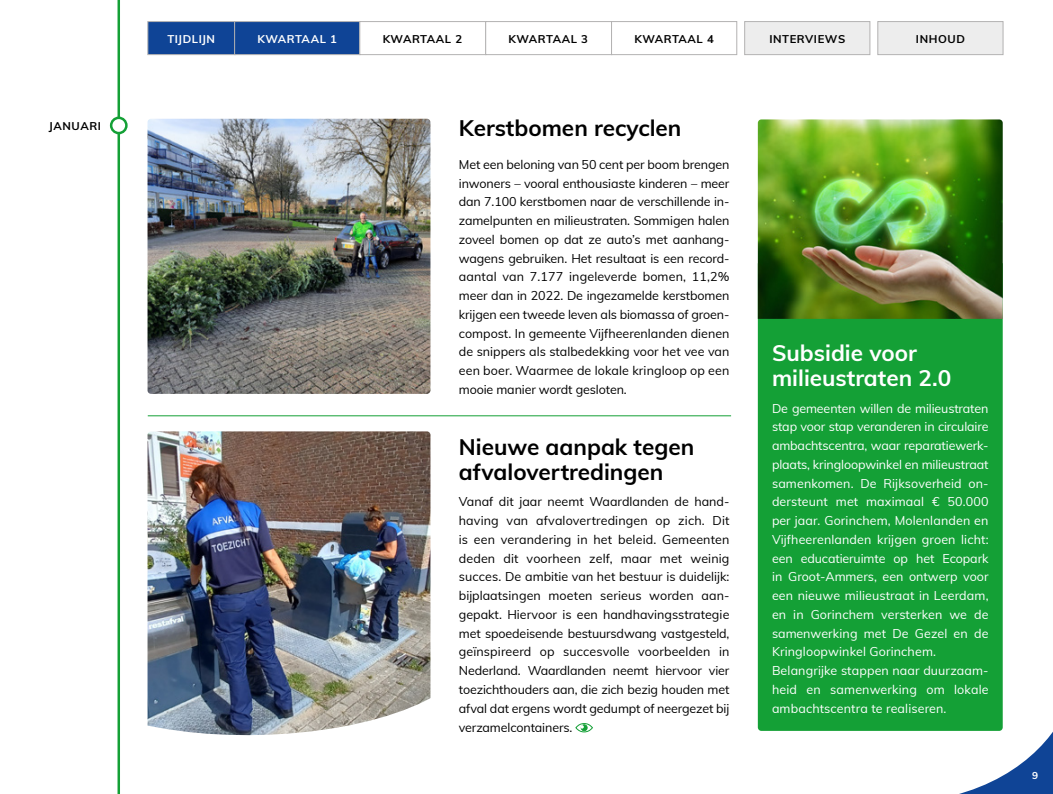
<style>
.page{position:relative;width:1053px;height:794px;background:#fff}
.page>*{position:absolute;margin:0;border:0;box-sizing:border-box;transform-origin:0 0}
.t1{font:700 22.5px/25px "Muli";color:#000}
.t2{font:700 22.5px/25px "Muli";color:#fff}
.t3{font:12.5px/18.8px "Muli";letter-spacing:-.01em;color:#000;text-align:justify}
.t4{font:12.5px/18.8px "Muli";letter-spacing:.01em;color:#fff}
.t5{font:700 11.25px "Muli";letter-spacing:.05em;color:#000}
.t6{font:700 11.25px "Muli";letter-spacing:.05em;color:#fff}
.t7{font:700 10px "Muli";color:#fff}
</style>
<div class="page">
<svg style="left:959px;top:719px;width:93px;height:75px"></svg>
<div style="left:757px;top:319px;width:245px;height:412px;background:#14a036"></div>
<div style="left:147px;top:21px;width:88px;height:34px;background:#0f4496;border:1px solid #b3b2b2"></div>
<div style="left:234px;top:21px;width:126px;height:34px;background:#0f4496;border:1px solid #b3b2b2"></div>
<div style="left:359px;top:21px;width:127px;height:34px;background:#fff;border:1px solid #b3b2b2"></div>
<div style="left:485px;top:21px;width:127px;height:34px;background:#fff;border:1px solid #b3b2b2"></div>
<div style="left:744px;top:21px;width:126px;height:34px;background:#ededed;border:1px solid #b3b2b2"></div>
<div style="left:877px;top:21px;width:126px;height:34px;background:#ededed;border:1px solid #b3b2b2"></div>
<hr style="left:117px;top:0;width:3px;height:794px;background:#14a036">
<svg style="left:111px;top:118px;width:15px;height:15px"></svg>
<div style="left:110px;top:117px;width:18px;height:17px;border:2px solid #14a036;border-radius:50%"></div>
<div style="left:611px;top:21px;width:126px;height:34px;background:#fff;border:1px solid #b3b2b2"></div>
<div style="left:575px;top:723px;width:18px;height:9px;border:1px solid #14a036;border-radius:50%"></div>
<div style="left:580px;top:724px;width:7px;height:7px;border:1px solid #14a036;border-radius:50%"></div>
<svg style="left:580px;top:725px;width:7px;height:5px"></svg>
<img style="left:147px;top:119px;width:283px;height:275px">
<img style="left:147px;top:431px;width:283px;height:262px">
<img style="left:757px;top:119px;width:245px;height:200px">
<hr style="left:148px;top:415px;width:583px;height:1px;background:#14a036">
<img style="left:147px;top:693px;width:284px;height:43px">
<p class="t5" style="left:49px;top:117px;width:54px">JANUARI</p>
<p class="t6" style="left:167px;top:31px;width:49px">TIJDLIJN</p>
<p class="t6" style="left:257px;top:31px;width:81px">KWARTAAL 1</p>
<p class="t5" style="left:382px;top:31px;width:81px">KWARTAAL 2</p>
<p class="t5" style="left:508px;top:31px;width:81px">KWARTAAL 3</p>
<p class="t5" style="left:634px;top:31px;width:81px">KWARTAAL 4</p>
<p class="t5" style="left:769px;top:31px;width:77px">INTERVIEWS</p>
<p class="t5" style="left:915px;top:31px;width:50px">INHOUD</p>
<h1 class="t1" style="left:459px;top:114px;width:224px">Kerstbomen recyclen</h1>
<p class="t3" style="left:459px;top:154px;width:272px">Met een beloning van 50 cent per boom brengen inwoners – vooral enthousiaste kinderen – meer dan 7.100 kerstbomen naar de verschillende in&shy;zamelpunten en milieustraten. Sommigen halen zoveel bomen op dat ze auto’s met aanhang&shy;wagens gebruiken. Het resultaat is een record&shy;aantal van 7.177 ingeleverde bomen, 11,2% meer dan in 2022. De ingezamelde kerstbomen krijgen een tweede leven als biomassa of groen&shy;compost. In gemeente Vijfheerenlanden dienen de snippers als stalbedekking voor het vee van een boer. Waarmee de lokale kringloop op een mooie manier wordt gesloten.</p>
<h1 class="t1" style="left:459px;top:433px;width:237px">Nieuwe aanpak tegen afvalovertredingen</h1>
<p class="t3" style="left:459px;top:492px;width:272px">Vanaf dit jaar neemt Waardlanden de hand&shy;having van afvalovertredingen op zich. Dit is een verandering in het beleid. Gemeenten deden dit voorheen zelf, maar met weinig succes. De ambitie van het bestuur is duidelijk: bijplaatsingen moeten serieus worden aan&shy;gepakt. Hiervoor is een handhavingsstrategie met spoedeisende bestuursdwang vastgesteld, geïnspireerd op succesvolle voorbeelden in Nederland. Waardlanden neemt hiervoor vier toezichthouders aan, die zich bezig houden met afval dat ergens wordt gedumpt of neergezet bij verzamelcontainers.</p>
<h1 class="t2" style="left:772px;top:339px;width:181px">Subsidie voor milieustraten 2.0</h1>
<p class="t4" style="left:772px;top:398px;width:218px">De gemeenten willen de milieustraten stap voor stap veranderen in circulaire ambachtscentra, waar reparatiewerk&shy;plaats, kringloopwinkel en milieustraat samenkomen. De Rijksoverheid on&shy;dersteunt met maximaal € 50.000 per jaar. Gorinchem, Molenlanden en Vijfheerenlanden krijgen groen licht: een educatieruimte op het Ecopark in Groot-Ammers, een ontwerp voor een nieuwe milieustraat in Leerdam, en in Gorinchem versterken we de samenwerking met De Gezel en de Kringloopwinkel Gorinchem.<br>Belangrijke stappen naar duurzaam&shy;heid en samenwerking om lokale ambachtscentra te realiseren.</p>
<p class="t7" style="left:1031px;top:768px;width:7px">9</p>
</div>
